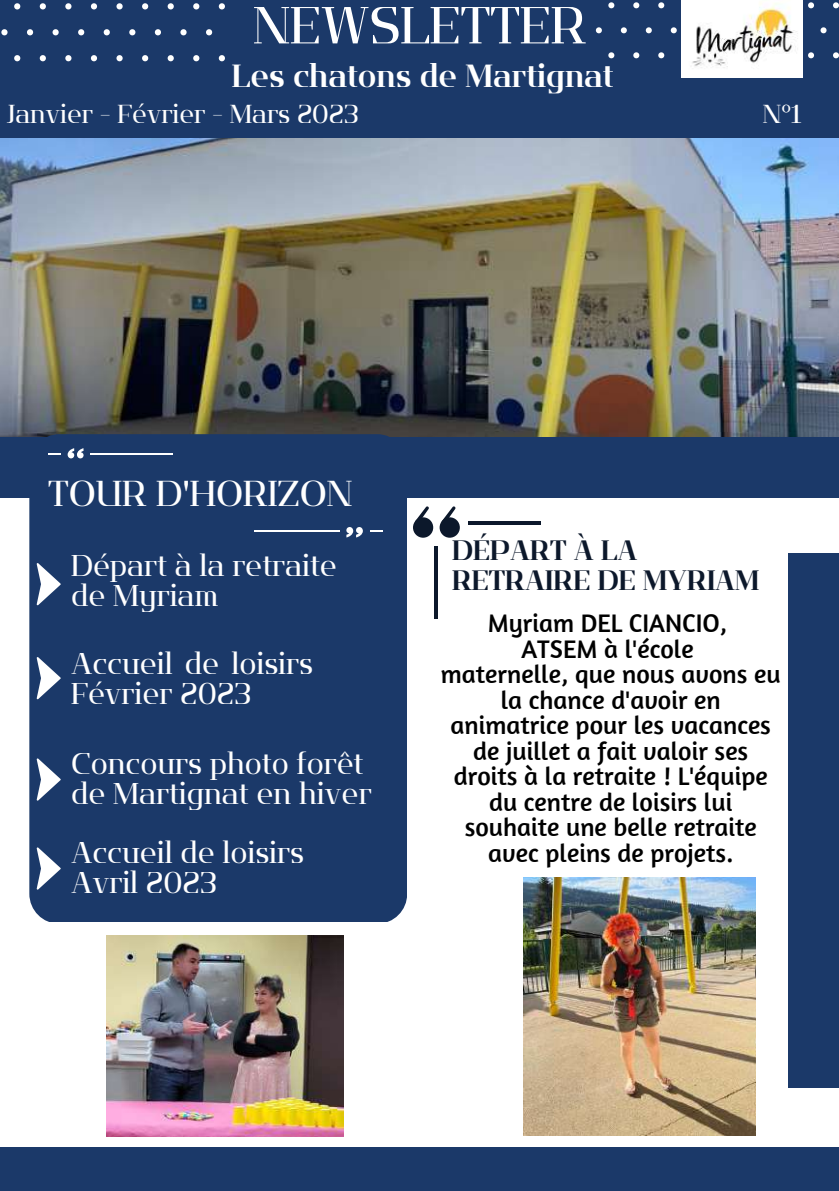
<style>
.page{position:relative;width:839px;height:1191px;background:#fff}
.page>*{position:absolute;margin:0;border:0;box-sizing:border-box;transform-origin:0 0}
.t1{font:52px "Flatory Serif 400";color:#fff}
.t2{font:36px "Flatory Serif 400";color:#fff}
.t3{font:32px "Flatory Serif 700";color:#fff}
.t4{font:30px/30px "Flatory Serif 400";color:#fff}
.t5{font:28px/30px "Flatory Serif 700";color:#0c182b}
.t6{font:26px/25.6px "Amaranth";color:#000;text-align:center}
.t7{font:26px "Flatory Serif 400";color:#fff}
</style>
<div class="page">
<div style="left:0;top:0;width:838px;height:1191px;background:#1b3969"></div>
<div style="left:0;top:498px;width:838px;height:649px;background:#fff"></div>
<img style="left:0;top:138px;width:838px;height:299px">
<div style="left:29px;top:434px;width:378px;height:488px;background:#1b3969;border-radius:30px"></div>
<div style="left:439px;top:517px;width:21px;height:21px;background:#0c182b;border-radius:50%"></div>
<svg style="left:441px;top:506px;width:15px;height:16px"></svg>
<div style="left:413px;top:517px;width:20px;height:21px;background:#0c182b;border-radius:50%"></div>
<svg style="left:415px;top:506px;width:14px;height:15px"></svg>
<hr style="left:434px;top:546px;width:4px;height:73px;background:#0c182b">
<hr style="left:468px;top:521px;width:72px;height:4px;background:#0c182b">
<svg style="left:68px;top:448px;width:16px;height:10px"></svg>
<svg style="left:48px;top:453px;width:13px;height:2px"></svg>
<hr style="left:90px;top:453px;width:83px;height:2px;background:#fff">
<svg style="left:346px;top:527px;width:17px;height:10px"></svg>
<svg style="left:370px;top:531px;width:13px;height:1px"></svg>
<hr style="left:254px;top:531px;width:85px;height:1px;background:#fff">
<svg style="left:37px;top:657px;width:24px;height:42px"></svg>
<svg style="left:37px;top:758px;width:24px;height:43px"></svg>
<div style="left:788px;top:553px;width:50px;height:535px;background:#1b3969"></div>
<svg style="left:608px;top:2px;width:6px;height:6px"></svg>
<svg style="left:633px;top:2px;width:6px;height:6px"></svg>
<svg style="left:658px;top:2px;width:6px;height:6px"></svg>
<svg style="left:808px;top:2px;width:6px;height:6px"></svg>
<svg style="left:833px;top:2px;width:5px;height:6px"></svg>
<svg style="left:596px;top:27px;width:6px;height:6px"></svg>
<svg style="left:620px;top:27px;width:6px;height:6px"></svg>
<svg style="left:645px;top:27px;width:6px;height:6px"></svg>
<svg style="left:670px;top:27px;width:6px;height:6px"></svg>
<svg style="left:820px;top:27px;width:6px;height:6px"></svg>
<svg style="left:608px;top:52px;width:6px;height:6px"></svg>
<svg style="left:633px;top:52px;width:6px;height:6px"></svg>
<svg style="left:658px;top:52px;width:6px;height:6px"></svg>
<svg style="left:808px;top:52px;width:6px;height:6px"></svg>
<svg style="left:833px;top:52px;width:5px;height:6px"></svg>
<svg style="left:14px;top:3px;width:6px;height:6px"></svg>
<svg style="left:40px;top:3px;width:6px;height:6px"></svg>
<svg style="left:65px;top:3px;width:6px;height:6px"></svg>
<svg style="left:91px;top:3px;width:6px;height:6px"></svg>
<svg style="left:116px;top:3px;width:7px;height:6px"></svg>
<svg style="left:142px;top:3px;width:6px;height:6px"></svg>
<svg style="left:168px;top:3px;width:6px;height:6px"></svg>
<svg style="left:193px;top:3px;width:6px;height:6px"></svg>
<svg style="left:219px;top:3px;width:6px;height:6px"></svg>
<svg style="left:1px;top:29px;width:7px;height:6px"></svg>
<svg style="left:27px;top:29px;width:6px;height:6px"></svg>
<svg style="left:53px;top:29px;width:6px;height:6px"></svg>
<svg style="left:78px;top:29px;width:6px;height:6px"></svg>
<svg style="left:104px;top:29px;width:6px;height:6px"></svg>
<svg style="left:129px;top:29px;width:6px;height:6px"></svg>
<svg style="left:155px;top:29px;width:6px;height:6px"></svg>
<svg style="left:180px;top:29px;width:6px;height:6px"></svg>
<svg style="left:206px;top:29px;width:6px;height:6px"></svg>
<svg style="left:14px;top:55px;width:6px;height:6px"></svg>
<svg style="left:40px;top:55px;width:6px;height:6px"></svg>
<svg style="left:65px;top:55px;width:6px;height:6px"></svg>
<svg style="left:91px;top:55px;width:6px;height:6px"></svg>
<svg style="left:116px;top:55px;width:7px;height:6px"></svg>
<svg style="left:142px;top:55px;width:6px;height:6px"></svg>
<svg style="left:168px;top:55px;width:6px;height:6px"></svg>
<svg style="left:193px;top:55px;width:6px;height:6px"></svg>
<svg style="left:219px;top:55px;width:6px;height:6px"></svg>
<svg style="left:37px;top:847px;width:24px;height:43px"></svg>
<img style="left:106px;top:936px;width:237px;height:201px">
<svg style="left:37px;top:563px;width:24px;height:42px"></svg>
<img style="left:682px;top:0;width:120px;height:78px">
<img style="left:524px;top:878px;width:231px;height:258px">
<h1 class="t1" style="left:253px;top:-5px;width:335px">NEWSLETTER</h1>
<p class="t3" style="left:232px;top:57px;width:383px">Les chatons de Martignat</p>
<p class="t7" style="left:7px;top:99px;width:353px">Janvier - Février - Mars 2023</p>
<p class="t7" style="left:762px;top:99px;width:40px">N°1</p>
<h2 class="t2" style="left:48px;top:472px;width:305px">TOUR D'HORIZON</h2>
<p class="t4" style="left:71px;top:551px;width:267px">Départ à la retraite de Myriam</p>
<p class="t4" style="left:71px;top:649px;width:243px">Accueil de loisirs<br>Février 2023</p>
<p class="t4" style="left:71px;top:748px;width:302px">Concours photo forêt de Martignat en hiver</p>
<p class="t4" style="left:71px;top:837px;width:234px">Accueil de loisirs<br>Avril 2023</p>
<p class="t5" style="left:452px;top:535px;width:309px">DÉPART À LA<br>RETRAIRE DE MYRIAM</p>
<p class="t6" style="left:441px;top:610px;width:341px">Myriam DEL CIANCIO,<br>ATSEM à l'école<br>maternelle, que nous avons eu la chance d'avoir en animatrice pour les vacances de juillet a fait valoir ses droits à la retraite ! L'équipe du centre de loisirs lui souhaite une belle retraite avec pleins de projets.</p>
</div>
